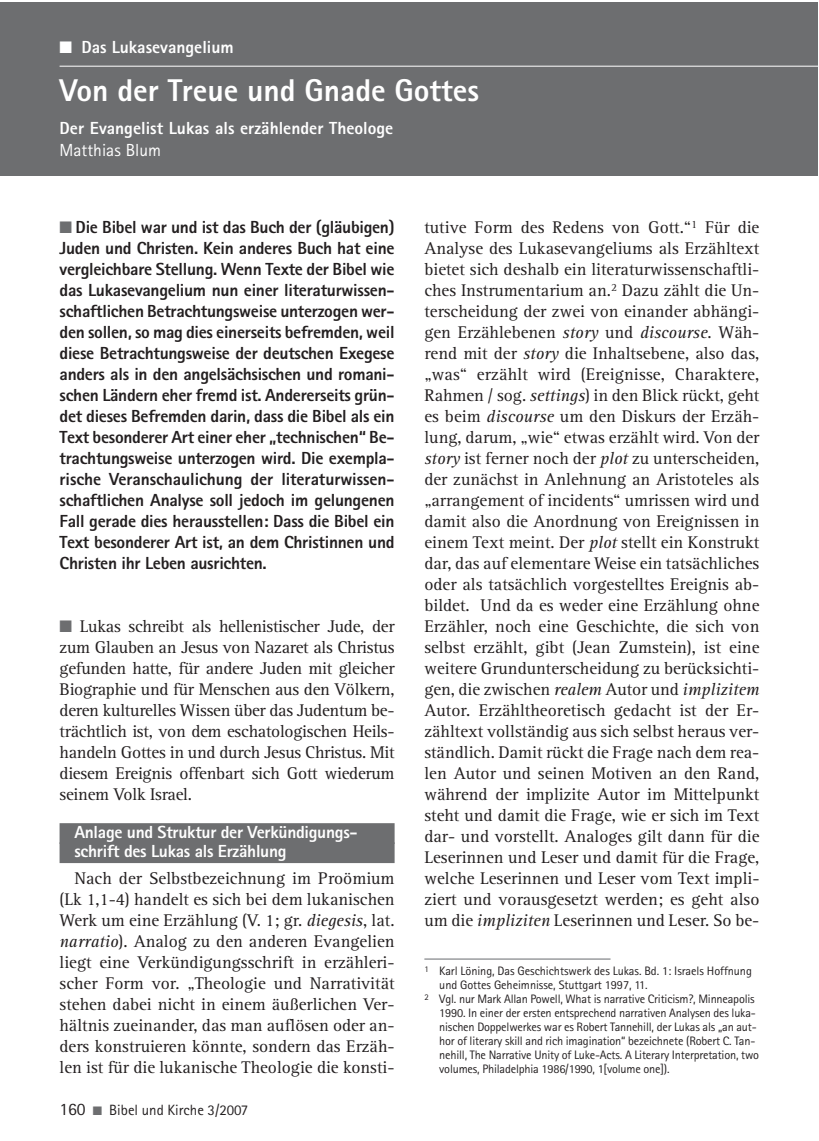
<style>
.page{position:relative;width:819px;height:1141px;background:#fff}
.page>*{position:absolute;margin:0;border:0;box-sizing:border-box;transform-origin:0 0}
.t1{font:800 31.5px "Rotis Sans Serif";color:#fff}
.t2{font:17.5px/21px "Rotis Serif";color:#231f20;text-align:justify}
.t3{font:800 17.5px/21px "Rotis Sans Serif";letter-spacing:-.015em;color:#231f20;text-align:justify}
.t4{font:800 17.5px/19.2px "Rotis Sans Serif";letter-spacing:-.01em;color:#fff}
.t5{font:17.5px "Rotis Sans Serif";color:#fff}
.t6{font:14.88px "Rotis Sans Serif";color:#231f20}
.t7{font:12.25px "Rotis Sans Serif";letter-spacing:-.015em;color:#231f20}
.s1{color:#6d6e70}
.s2{font-style:italic}
.s3{font-size:17.5px}
</style>
<div class="page">
<div style="left:0;top:2px;width:817px;height:173px;background:#6d6e70"></div>
<hr style="left:60px;top:66px;width:757px;height:1px;background:#fff">
<div style="left:60px;top:823px;width:334px;height:21px;background:#6d6e70"></div>
<div style="left:60px;top:842px;width:334px;height:21px;background:#6d6e70"></div>
<hr style="left:424px;top:958px;width:186px;height:2px;background:#939598">
<p class="t4" style="left:60px;top:40px;width:176px">■ Das Lukasevangelium</p>
<h1 class="t1" style="left:60px;top:79px;width:421px">Von der Treue und Gnade Gottes</h1>
<p class="t4" style="left:60px;top:120px;width:335px">Der Evangelist Lukas als erzählender Theologe</p>
<p class="t5" style="left:60px;top:144px;width:103px">Matthias Blum</p>
<p class="t3" style="left:60px;top:218px;width:336px"><span class="s1">■</span> Die Bibel war und ist das Buch der (gläubigen)<br>Juden und Christen. Kein anderes Buch hat eine vergleichbare Stellung. Wenn Texte der Bibel wie das Lukasevangelium nun einer literaturwissen&shy;schaftlichen Betrachtungsweise unterzogen wer&shy;den sollen, so mag dies einerseits befremden, weil diese Betrachtungsweise der deutschen Exegese anders als in den angelsächsischen und romani&shy;schen Ländern eher fremd ist. Andererseits grün&shy;det dieses Befremden darin, dass die Bibel als ein Text besonderer Art einer eher „technischen“ Be&shy;trachtungsweise unterzogen wird. Die exempla&shy;rische Veranschaulichung der literaturwissen&shy;schaftlichen Analyse soll jedoch im gelungenen Fall gerade dies herausstellen: Dass die Bibel ein Text besonderer Art ist, an dem Christinnen und Christen ihr Leben ausrichten.</p>
<p class="t2" style="left:60px;top:617px;width:336px"><span class="s1">■</span> Lukas schreibt als hellenistischer Jude, der zum Glauben an Jesus von Nazaret als Christus gefunden hatte, für andere Juden mit gleicher Biographie und für Menschen aus den Völkern, deren kulturelles Wissen über das Judentum be&shy;trächtlich ist, von dem eschatologischen Heils&shy;handeln Gottes in und durch Jesus Christus. Mit diesem Ereignis offenbart sich Gott wiederum seinem Volk Israel.</p>
<p class="t4" style="left:74px;top:824px;width:285px">Anlage und Struktur der Verkündigungs&shy;schrift des Lukas als Erzählung</p>
<p class="t2" style="left:60px;top:869px;width:336px;text-indent:15px">Nach der Selbstbezeichnung im Proömium (Lk 1,1-4) handelt es sich bei dem lukanischen Werk um eine Erzählung (V. 1; gr. <span class="s2">diegesis</span>, lat. <span class="s2">narratio</span>). Analog zu den anderen Evangelien liegt eine Verkündigungsschrift in erzähleri&shy;scher Form vor. „Theologie und Narrativität stehen dabei nicht in einem äußerlichen Ver&shy;hältnis zueinander, das man auflösen oder an&shy;ders konstruieren könnte, sondern das Erzäh&shy;len ist für die lukanische Theologie die konsti-</p>
<p class="t6" style="left:60px;top:1104px;width:190px"><span class="s3">160</span> <span class="s1">■</span> Bibel und Kirche 3/2007</p>
<p class="t2" style="left:424px;top:218px;width:336px">tutive Form des Redens von Gott.“<sup>1</sup> Für die Analyse des Lukasevangeliums als Erzähltext bietet sich deshalb ein literaturwissenschaftli&shy;ches Instrumentarium an.<sup>2</sup> Dazu zählt die Un&shy;terscheidung der zwei von einander abhängi&shy;gen Erzählebenen <span class="s2">story</span> und <span class="s2">discourse</span>. Wäh&shy;rend mit der <span class="s2">story</span> die Inhaltsebene, also das, „was“ erzählt wird (Ereignisse, Charaktere, Rahmen / sog. <span class="s2">settings</span>) in den Blick rückt, geht es beim <span class="s2">discourse</span> um den Diskurs der Erzäh&shy;lung, darum, „wie“ etwas erzählt wird. Von der <span class="s2">story</span> ist ferner noch der <span class="s2">plot</span> zu unterscheiden, der zunächst in Anlehnung an Aristoteles als „arrangement of incidents“ umrissen wird und damit also die Anordnung von Ereignissen in einem Text meint. Der <span class="s2">plot</span> stellt ein Konstrukt dar, das auf elementare Weise ein tatsächliches oder als tatsächlich vorgestelltes Ereignis ab&shy;bildet. Und da es weder eine Erzählung ohne Erzähler, noch eine Geschichte, die sich von selbst erzählt, gibt (Jean Zumstein), ist eine weitere Grundunterscheidung zu berücksichti&shy;gen, die zwischen <span class="s2">realem</span> Autor und <span class="s2">implizitem </span>Autor. Erzähltheoretisch gedacht ist der Er&shy;zähltext vollständig aus sich selbst heraus ver&shy;ständlich. Damit rückt die Frage nach dem rea&shy;len Autor und seinen Motiven an den Rand, während der implizite Autor im Mittelpunkt steht und damit die Frage, wie er sich im Text dar- und vorstellt. Analoges gilt dann für die Leserinnen und Leser und damit für die Frage, welche Leserinnen und Leser vom Text impli&shy;ziert und vorausgesetzt werden; es geht also um die <span class="s2">impliziten</span> Leserinnen und Leser. So be-</p>
<p class="t7" style="left:424px;top:966px;width:329px"><sup>1</sup> Karl Löning, Das Geschichtswerk des Lukas. Bd. 1: Israels Hoffnung</p>
<p class="t7" style="left:439px;top:980px;width:210px">und Gottes Geheimnisse, Stuttgart 1997, 11.</p>
<p class="t7" style="left:424px;top:994px;width:332px"><sup>2</sup> Vgl. nur Mark Allan Powell, What is narrative Criticism?, Minneapolis</p>
<p class="t7" style="left:439px;top:1008px;width:318px">1990. In einer der ersten entsprechend narrativen Analysen des luka-</p>
<p class="t7" style="left:439px;top:1022px;width:319px">nischen Doppelwerkes war es Robert Tannehill, der Lukas als „an aut-</p>
<p class="t7" style="left:439px;top:1036px;width:317px">hor of literary skill and rich imagination“ bezeichnete (Robert C. Tan-</p>
<p class="t7" style="left:439px;top:1050px;width:321px">nehill, The Narrative Unity of Luke-Acts. A Literary Interpretation, two</p>
<p class="t7" style="left:439px;top:1064px;width:232px">volumes, Philadelphia 1986/1990, 1[volume one]).</p>
</div>
